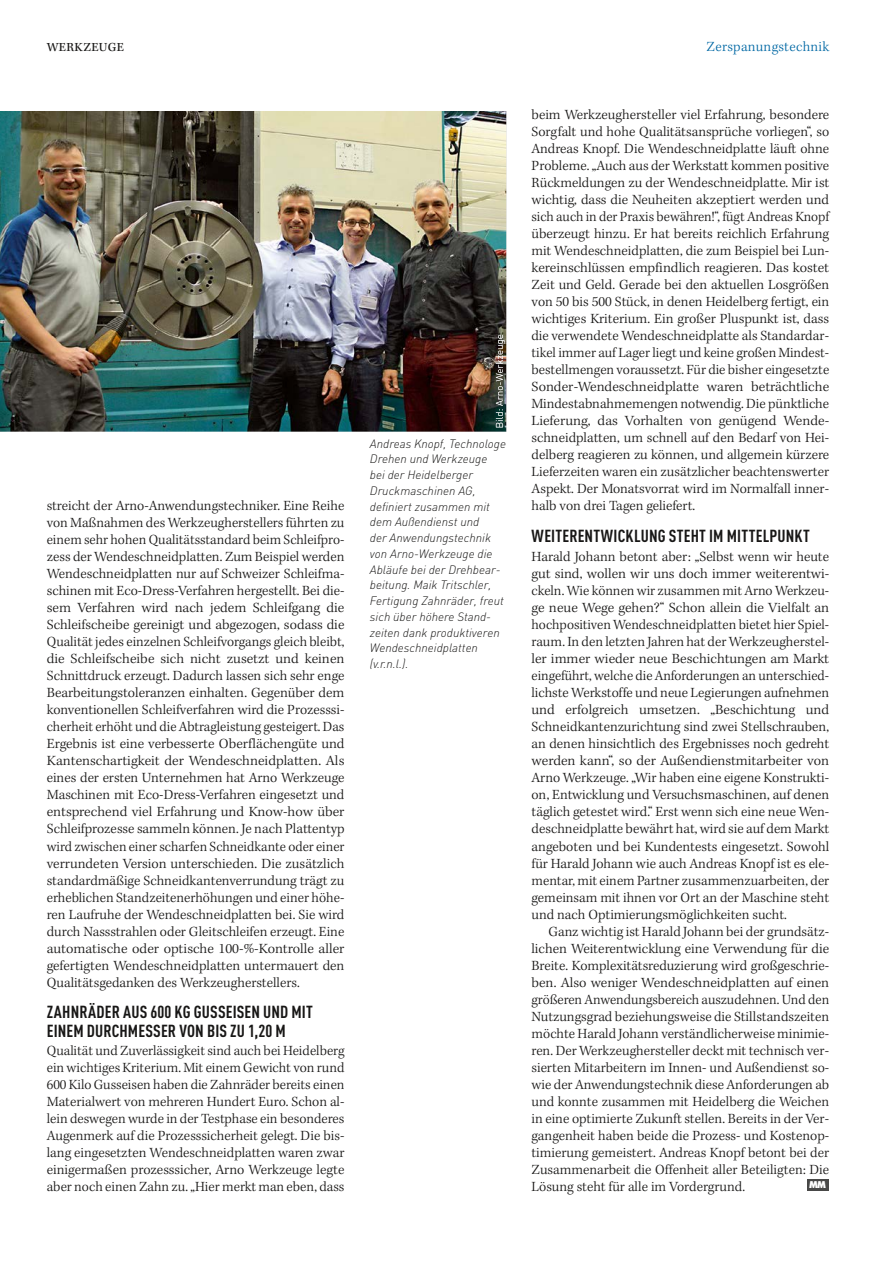
<style>
.page{position:relative;width:893px;height:1263px;background:#fff}
.page>*{position:absolute;margin:0;border:0;box-sizing:border-box;transform-origin:0 0}
.t1{font:700 condensed 17.25px/19.5px "DIN Pro";letter-spacing:.005em;color:#181716}
.t2{font:300 14.4px/17px "Kepler Std";color:#181716;text-align:justify}
.t3{font:300 14.4px "Kepler Std";letter-spacing:.02em;color:#0068a4}
.t4{font:12.75px "Kepler Std Capt";letter-spacing:.03em;color:#181716}
.t5{font:italic 300 12px/15.8px "DIN Pro";color:#181716}
.t6{font:800 9.15px "Futura Std";color:#fff;scale:.9 1}
</style>
<div class="page">
<div style="left:807px;top:1179px;width:21px;height:12px;background:#484847"></div>
<img style="left:0;top:111px;width:506px;height:321px">
<svg style="left:496px;top:335px;width:9px;height:92px"></svg>
<p class="t4" style="left:47px;top:40px;width:79px">WERKZEUGE</p>
<p class="t3" style="left:707px;top:38px;width:124px">Zerspanungstechnik</p>
<p class="t2" style="left:47px;top:498px;width:299px">streicht der Arno-Anwendungstechniker. Eine Reihe von Maßnahmen des Werkzeugherstellers führten zu einem sehr hohen Qualitätsstandard beim Schleifpro&shy;zess der Wendeschneidplatten. Zum Beispiel werden Wendeschneidplatten nur auf Schweizer Schleifma&shy;schinen mit Eco-Dress-Verfahren hergestellt. Bei die&shy;sem Verfahren wird nach jedem Schleifgang die Schleifscheibe gereinigt und abgezogen, sodass die Qualität jedes einzelnen Schleifvorgangs gleich bleibt, die Schleifscheibe sich nicht zusetzt und keinen Schnittdruck erzeugt. Dadurch lassen sich sehr enge Bearbeitungstoleranzen einhalten. Gegenüber dem konventionellen Schleifverfahren wird die Prozesssi&shy;cherheit erhöht und die Abtragleistung gesteigert. Das Ergebnis ist eine verbesserte Oberflächengüte und Kantenschartigkeit der Wendeschneidplatten. Als eines der ersten Unternehmen hat Arno Werkzeuge Maschinen mit Eco-Dress-Verfahren eingesetzt und entsprechend viel Erfahrung und Know-how über Schleifprozesse sammeln können. Je nach Plattentyp wird zwischen einer scharfen Schneidkante oder einer verrundeten Version unterschieden. Die zusätzlich standardmäßige Schneidkantenverrundung trägt zu erheblichen Standzeitenerhöhungen und einer höhe&shy;ren Laufruhe der Wendeschneidplatten bei. Sie wird durch Nassstrahlen oder Gleitschleifen erzeugt. Eine automatische oder optische 100-%-Kontrolle aller gefertigten Wendeschneidplatten untermauert den Qualitätsgedanken des Werkzeugherstellers.</p>
<p class="t1" style="left:47px;top:1000px;width:267px">ZAHNRÄDER AUS 600 KG GUSSEISEN UND MIT<br>EINEM DURCHMESSER VON BIS ZU 1,20 M</p>
<p class="t2" style="left:47px;top:1042px;width:299px">Qualität und Zuverlässigkeit sind auch bei Heidelberg ein wichtiges Kriterium. Mit einem Gewicht von rund 600 Kilo Gusseisen haben die Zahnräder bereits einen Materialwert von mehreren Hundert Euro. Schon al&shy;lein deswegen wurde in der Testphase ein besonderes Augenmerk auf die Prozesssicherheit gelegt. Die bis&shy;lang eingesetzten Wendeschneidplatten waren zwar einigermaßen prozesssicher, Arno Werkzeuge legte aber noch einen Zahn zu. „Hier merkt man eben, dass</p>
<p class="t5" style="left:370px;top:435px;width:138px">Andreas Knopf, Technologe<br>Drehen und Werkzeuge<br>bei der Heidelberger<br>Druckmaschinen AG, definiert zusammen mit dem Außendienst und<br>der Anwendungstechnik von Arno-Werkzeuge die<br>Abläufe bei der Drehbear&shy;beitung. Maik Tritschler,<br>Fertigung Zahnräder, freut sich über höhere Stand&shy;zeiten dank produktiveren<br>Wendeschneidplatten (v.r.n.l.).</p>
<p class="t2" style="left:531px;top:107px;width:299px">beim Werkzeughersteller viel Erfahrung, besondere Sorgfalt und hohe Qualitätsansprüche vorliegen“, so Andreas Knopf. Die Wendeschneidplatte läuft ohne Probleme. „Auch aus der Werkstatt kommen positive Rückmeldungen zu der Wendeschneidplatte. Mir ist wichtig, dass die Neuheiten akzeptiert werden und sich auch in der Praxis bewähren!“, fügt Andreas Knopf überzeugt hinzu. Er hat bereits reichlich Erfahrung mit Wendeschneidplatten, die zum Beispiel bei Lun&shy;kereinschlüssen empfindlich reagieren. Das kostet Zeit und Geld. Gerade bei den aktuellen Losgrößen von 50 bis 500 Stück, in denen Heidelberg fertigt, ein wichtiges Kriterium. Ein großer Pluspunkt ist, dass die verwendete Wendeschneidplatte als Standardar&shy;tikel immer auf Lager liegt und keine großen Mindest&shy;bestellmengen voraussetzt. Für die bisher eingesetzte Sonder-Wendeschneidplatte waren beträchtliche Mindestabnahmemengen notwendig. Die pünktliche Lieferung, das Vorhalten von genügend Wende&shy;schneidplatten, um schnell auf den Bedarf von Hei&shy;delberg reagieren zu können, und allgemein kürzere Lieferzeiten waren ein zusätzlicher beachtenswerter Aspekt. Der Monatsvorrat wird im Normalfall inner&shy;halb von drei Tagen geliefert.</p>
<p class="t1" style="left:532px;top:524px;width:280px">WEITERENTWICKLUNG STEHT IM MITTELPUNKT</p>
<p class="t2" style="left:531px;top:549px;width:299px">Harald Johann betont aber: „Selbst wenn wir heute gut sind, wollen wir uns doch immer weiterentwi&shy;ckeln. Wie können wir zusammen mit Arno Werkzeu&shy;ge neue Wege gehen?“ Schon allein die Vielfalt an hochpositiven Wendeschneidplatten bietet hier Spiel&shy;raum. In den letzten Jahren hat der Werkzeugherstel&shy;ler immer wieder neue Beschichtungen am Markt eingeführt, welche die Anforderungen an unterschied&shy;lichste Werkstoffe und neue Legierungen aufnehmen und erfolgreich umsetzen. „Beschichtung und Schneidkantenzurichtung sind zwei Stellschrauben, an denen hinsichtlich des Ergebnisses noch gedreht werden kann“, so der Außendienstmitarbeiter von Arno Werkzeuge. „Wir haben eine eigene Konstrukti&shy;on, Entwicklung und Versuchsmaschinen, auf denen täglich getestet wird.“ Erst wenn sich eine neue Wen&shy;deschneidplatte bewährt hat, wird sie auf dem Markt angeboten und bei Kundentests eingesetzt. Sowohl für Harald Johann wie auch Andreas Knopf ist es ele&shy;mentar, mit einem Partner zusammenzuarbeiten, der gemeinsam mit ihnen vor Ort an der Maschine steht und nach Optimierungsmöglichkeiten sucht.</p>
<p class="t2" style="left:531px;top:923px;width:299px;text-indent:17px">Ganz wichtig ist Harald Johann bei der grundsätz&shy;lichen Weiterentwicklung eine Verwendung für die Breite. Komplexitätsreduzierung wird großgeschrie&shy;ben. Also weniger Wendeschneidplatten auf einen größeren Anwendungsbereich auszudehnen. Und den Nutzungsgrad beziehungsweise die Stillstandszeiten möchte Harald Johann verständlicherweise minimie&shy;ren. Der Werkzeughersteller deckt mit technisch ver&shy;sierten Mitarbeitern im Innen- und Außendienst so&shy;wie der Anwendungstechnik diese Anforderungen ab und konnte zusammen mit Heidelberg die Weichen in eine optimierte Zukunft stellen. Bereits in der Ver&shy;gangenheit haben beide die Prozess- und Kostenop&shy;timierung gemeistert. Andreas Knopf betont bei der Zusammenarbeit die Offenheit aller Beteiligten: Die Lösung steht für alle im Vordergrund.</p>
<p class="t6" style="left:809px;top:1179px;width:20px">MM</p>
</div>
